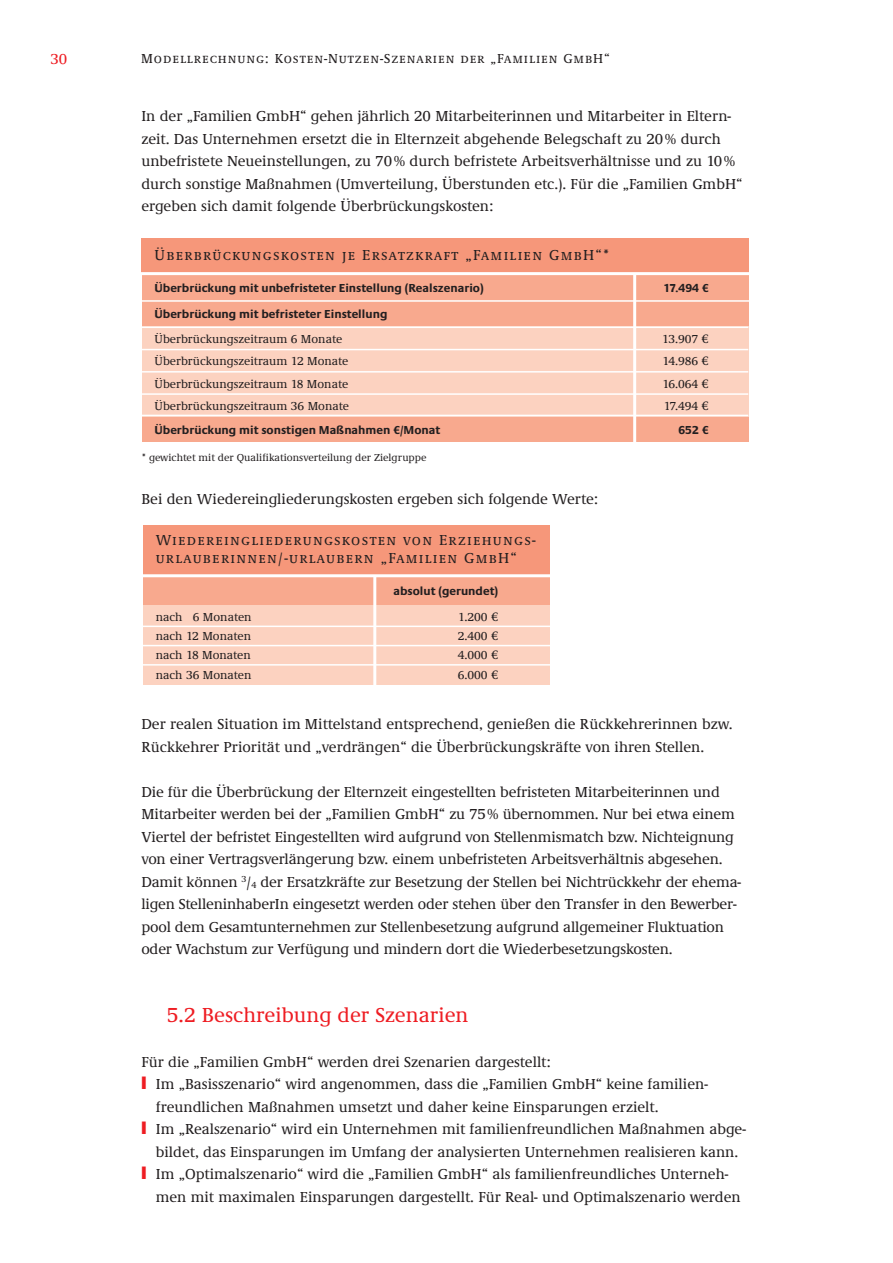
<style>
.page{position:relative;width:893px;height:1263px;background:#fff}
.page>*{position:absolute;margin:0;border:0;box-sizing:border-box;transform-origin:0 0}
.t1{font:500 21px "Demos EF";color:#ee1d23}
.t2{font:500 15px/22.5px "Demos EF";color:#231f20}
.t3{font:15px/18px "Demos EF Medium SC";letter-spacing:.085em;color:#231f20}
.t4{font:500 15px "Demos EF";color:#ee1d23}
.t5{font:13.5px "Demos EF Medium SC";letter-spacing:.065em;color:#231f20}
.t6{font:500 12px "Demos EF";color:#231f20}
.t7{font:700 12px "Praxis EF";color:#231f20}
.t8{font:500 10.5px "Demos EF";color:#231f20}
.s1{font-family:"Neue Praxis"}
.s2{font-family:"Neue Demos";font-weight:400;font-size:12.75px}
.s3{color:#ee1d23}
</style>
<div class="page">
<div style="left:142px;top:296px;width:606px;height:136px;background:#fcd2c0"></div>
<div style="left:142px;top:273px;width:606px;height:53px;background:#f8a98e"></div>
<div style="left:142px;top:417px;width:606px;height:25px;background:#f8a98e"></div>
<hr style="left:633px;top:273px;width:3px;height:173px;background:#fff">
<div style="left:142px;top:238px;width:607px;height:34px;background:#f6977a"></div>
<hr style="left:142px;top:327px;width:606px;height:1px;background:#fff">
<hr style="left:142px;top:349px;width:606px;height:1px;background:#fff">
<hr style="left:142px;top:371px;width:606px;height:2px;background:#fff">
<hr style="left:142px;top:393px;width:606px;height:2px;background:#fff">
<hr style="left:142px;top:415px;width:606px;height:1px;background:#fff">
<hr style="left:136px;top:272px;width:700px;height:3px;background:#fff">
<hr style="left:140px;top:300px;width:612px;height:2px;background:#fff">
<div style="left:143px;top:584px;width:406px;height:101px;background:#fcd2c0"></div>
<div style="left:143px;top:573px;width:406px;height:31px;background:#f8a98e"></div>
<hr style="left:373px;top:560px;width:3px;height:129px;background:#fff">
<div style="left:143px;top:526px;width:406px;height:50px;background:#f6977a"></div>
<hr style="left:143px;top:626px;width:450px;height:1px;background:#fff">
<hr style="left:143px;top:645px;width:450px;height:1px;background:#fff">
<hr style="left:143px;top:664px;width:450px;height:2px;background:#fff">
<hr style="left:137px;top:574px;width:416px;height:3px;background:#fff">
<p class="t4" style="left:51px;top:50px;width:18px">30</p>
<p class="t5" style="left:141px;top:50px;width:470px">Modellrechnung: Kosten-Nutzen-Szenarien der „Familien GmbH“</p>
<p class="t2" style="left:141px;top:105px;width:603px">In der „Familien GmbH“ gehen jährlich 20 Mitarbeiterinnen und Mitarbeiter in Eltern&shy;zeit. Das Unternehmen ersetzt die in Elternzeit abgehende Belegschaft zu 20% durch unbefristete Neueinstellungen, zu 70% durch befristete Arbeitsverhältnisse und zu 10% durch sonstige Maßnahmen (Umverteilung, Überstunden etc.). Für die „Familien GmbH“ ergeben sich damit folgende Überbrückungskosten:</p>
<p class="t3" style="left:155px;top:246px;width:456px">Überbrückungskosten je Ersatzkraft „Familien GmbH“*</p>
<p class="t7" style="left:155px;top:283px;width:331px">Überbrückung mit unbefristeter Einstellung (Realszenario)</p>
<p class="t7" style="left:664px;top:283px;width:47px">17.494 <span class="s1">€</span></p>
<p class="t7" style="left:155px;top:309px;width:234px">Überbrückung mit befristeter Einstellung</p>
<p class="t6" style="left:155px;top:332px;width:189px">Überbrückungszeitraum 6 Monate</p>
<p class="t6" style="left:662px;top:332px;width:48px">13.907 <span class="s2">€</span></p>
<p class="t6" style="left:155px;top:354px;width:195px">Überbrückungszeitraum 12 Monate</p>
<p class="t6" style="left:662px;top:354px;width:48px">14.986 <span class="s2">€</span></p>
<p class="t6" style="left:155px;top:376px;width:195px">Überbrückungszeitraum 18 Monate</p>
<p class="t6" style="left:662px;top:376px;width:48px">16.064 <span class="s2">€</span></p>
<p class="t6" style="left:155px;top:399px;width:196px">Überbrückungszeitraum 36 Monate</p>
<p class="t6" style="left:664px;top:399px;width:46px">17.494 <span class="s2">€</span></p>
<p class="t7" style="left:155px;top:425px;width:287px">Überbrückung mit sonstigen Maßnahmen <span class="s1">€</span>/Monat</p>
<p class="t7" style="left:678px;top:425px;width:32px">652 <span class="s1">€</span></p>
<p class="t8" style="left:142px;top:451px;width:286px">* gewichtet mit der Qualifikationsverteilung der Zielgruppe</p>
<p class="t2" style="left:141px;top:488px;width:458px">Bei den Wiedereingliederungskosten ergeben sich folgende Werte:</p>
<p class="t3" style="left:156px;top:531px;width:381px">Wiedereingliederungskosten von Erziehungs&shy;urlauberinnen/-urlaubern „Familien GmbH“</p>
<p class="t7" style="left:393px;top:586px;width:106px">absolut (gerundet)</p>
<p class="t6" style="left:156px;top:610px;width:97px">nach 6 Monaten</p>
<p class="t6" style="left:458px;top:610px;width:41px">1.200 <span class="s2">€</span></p>
<p class="t6" style="left:156px;top:629px;width:97px">nach 12 Monaten</p>
<p class="t6" style="left:458px;top:629px;width:42px">2.400 <span class="s2">€</span></p>
<p class="t6" style="left:156px;top:648px;width:97px">nach 18 Monaten</p>
<p class="t6" style="left:458px;top:648px;width:42px">4.000 <span class="s2">€</span></p>
<p class="t6" style="left:156px;top:667px;width:97px">nach 36 Monaten</p>
<p class="t6" style="left:458px;top:667px;width:42px">6.000 <span class="s2">€</span></p>
<p class="t2" style="left:141px;top:713px;width:593px">Der realen Situation im Mittelstand entsprechend, genießen die Rückkehrerinnen bzw.<br>Rückkehrer Priorität und „verdrängen“ die Überbrückungskräfte von ihren Stellen.</p>
<p class="t2" style="left:141px;top:780px;width:601px">Die für die Überbrückung der Elternzeit eingestellten befristeten Mitarbeiterinnen und Mitarbeiter werden bei der „Familien GmbH“ zu 75% übernommen. Nur bei etwa einem Viertel der befristet Eingestellten wird aufgrund von Stellenmismatch bzw. Nichteignung von einer Vertragsverlängerung bzw. einem unbefristeten Arbeitsverhältnis abgesehen.<br>Damit können <sup>3</sup>/<sub>4</sub> der Ersatzkräfte zur Besetzung der Stellen bei Nichtrückkehr der ehema&shy;ligen StelleninhaberIn eingesetzt werden oder stehen über den Transfer in den Bewerber&shy;pool dem Gesamtunternehmen zur Stellenbesetzung aufgrund allgemeiner Fluktuation oder Wachstum zur Verfügung und mindern dort die Wiederbesetzungskosten.</p>
<h1 class="t1" style="left:167px;top:1002px;width:303px">5.2 Beschreibung der Szenarien</h1>
<p class="t2" style="left:141px;top:1050px;width:411px">Für die „Familien GmbH“ werden drei Szenarien dargestellt:</p>
<p class="t2" style="left:141px;top:1073px;width:568px"><span class="s3">❙</span> Im „Basisszenario“ wird angenommen, dass die „Familien GmbH“ keine familien-</p>
<p class="t2" style="left:156px;top:1095px;width:504px">freundlichen Maßnahmen umsetzt und daher keine Einsparungen erzielt.</p>
<p class="t2" style="left:141px;top:1118px;width:606px"><span class="s3">❙</span> Im „Realszenario“ wird ein Unternehmen mit familienfreundlichen Maßnahmen abge-</p>
<p class="t2" style="left:156px;top:1140px;width:584px">bildet, das Einsparungen im Umfang der analysierten Unternehmen realisieren kann.</p>
<p class="t2" style="left:141px;top:1163px;width:588px"><span class="s3">❙</span> Im „Optimalszenario“ wird die „Familien GmbH“ als familienfreundliches Unterneh-</p>
<p class="t2" style="left:156px;top:1185px;width:586px">men mit maximalen Einsparungen dargestellt. Für Real- und Optimalszenario werden</p>
</div>
